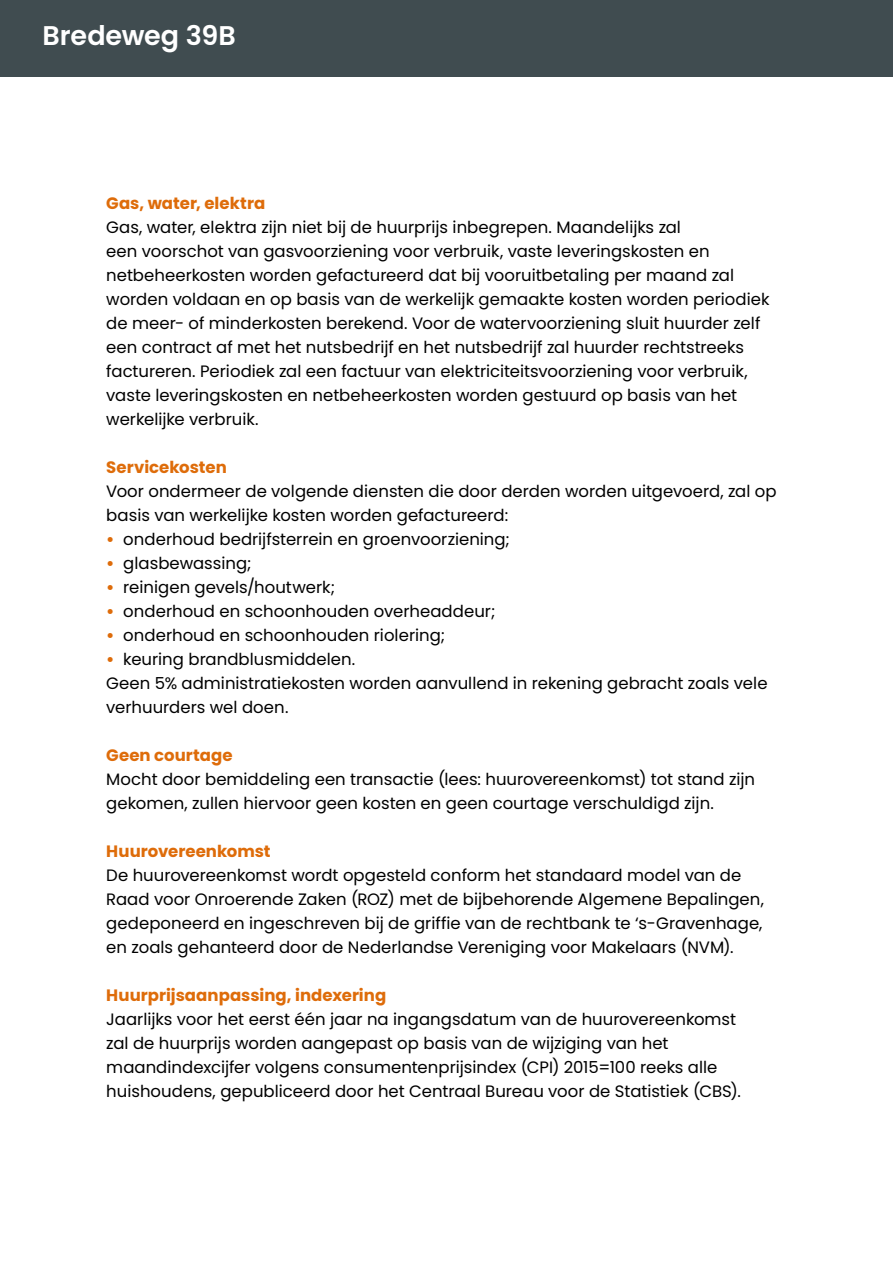
<style>
.page{position:relative;width:893px;height:1263px;background:#fff}
.page>*{position:absolute;margin:0;border:0;box-sizing:border-box;transform-origin:0 0}
.t1{font:600 27px "Poppins";color:#fff}
.t2{font:16.5px/24px "Poppins";color:#000}
.t3{font:700 16.5px "Poppins";color:#de6c0a}
.s1{font-weight:700;color:#de6c0a}
</style>
<div class="page">
<div style="left:0;top:0;width:893px;height:77px;background:#404c50"></div>
<h1 class="t1" style="left:43px;top:20px;width:195px">Bredeweg 39B</h1>
<p class="t3" style="left:106px;top:193px;width:161px">Gas, water, elektra</p>
<p class="t2" style="left:106px;top:215px;width:665px">Gas, water, elektra zijn niet bij de huurprijs inbegrepen. Maandelijks zal<br>een voorschot van gasvoorziening voor verbruik, vaste leveringskosten en netbeheerkosten worden gefactureerd dat bij vooruitbetaling per maand zal worden voldaan en op basis van de werkelijk gemaakte kosten worden periodiek de meer- of minderkosten berekend. Voor de watervoorziening sluit huurder zelf een contract af met het nutsbedrijf en het nutsbedrijf zal huurder rechtstreeks factureren. Periodiek zal een factuur van elektriciteitsvoorziening voor verbruik, vaste leveringskosten en netbeheerkosten worden gestuurd op basis van het werkelijke verbruik.</p>
<p class="t3" style="left:106px;top:457px;width:122px">Servicekosten</p>
<p class="t2" style="left:106px;top:479px;width:672px">Voor ondermeer de volgende diensten die door derden worden uitgevoerd, zal op basis van werkelijke kosten worden gefactureerd:</p>
<p class="t2" style="left:106px;top:527px;width:405px"><span class="s1">•</span> onderhoud bedrijfsterrein en groenvoorziening;</p>
<p class="t2" style="left:106px;top:551px;width:147px"><span class="s1">•</span> glasbewassing;</p>
<p class="t2" style="left:106px;top:575px;width:230px"><span class="s1">•</span> reinigen gevels/houtwerk;</p>
<p class="t2" style="left:106px;top:599px;width:391px"><span class="s1">•</span> onderhoud en schoonhouden overheaddeur;</p>
<p class="t2" style="left:106px;top:623px;width:340px"><span class="s1">•</span> onderhoud en schoonhouden riolering;</p>
<p class="t2" style="left:106px;top:647px;width:663px"><span class="s1">•</span> keuring brandblusmiddelen.<br>Geen 5% administratiekosten worden aanvullend in rekening gebracht zoals vele verhuurders wel doen.</p>
<p class="t3" style="left:106px;top:745px;width:128px">Geen courtage</p>
<p class="t2" style="left:106px;top:767px;width:650px">Mocht door bemiddeling een transactie (lees: huurovereenkomst) tot stand zijn gekomen, zullen hiervoor geen kosten en geen courtage verschuldigd zijn.</p>
<p class="t3" style="left:106px;top:841px;width:166px">Huurovereenkomst</p>
<p class="t2" style="left:106px;top:863px;width:659px">De huurovereenkomst wordt opgesteld conform het standaard model van de Raad voor Onroerende Zaken (ROZ) met de bijbehorende Algemene Bepalingen, gedeponeerd en ingeschreven bij de griffie van de rechtbank te ‘s-Gravenhage, en zoals gehanteerd door de Nederlandse Vereniging voor Makelaars (NVM).</p>
<p class="t3" style="left:106px;top:986px;width:281px">Huurprijsaanpassing, indexering</p>
<p class="t2" style="left:106px;top:1007px;width:636px">Jaarlijks voor het eerst één jaar na ingangsdatum van de huurovereenkomst zal de huurprijs worden aangepast op basis van de wijziging van het maandindexcijfer volgens consumentenprijsindex (CPI) 2015=100 reeks alle huishoudens, gepubliceerd door het Centraal Bureau voor de Statistiek (CBS).</p>
</div>
